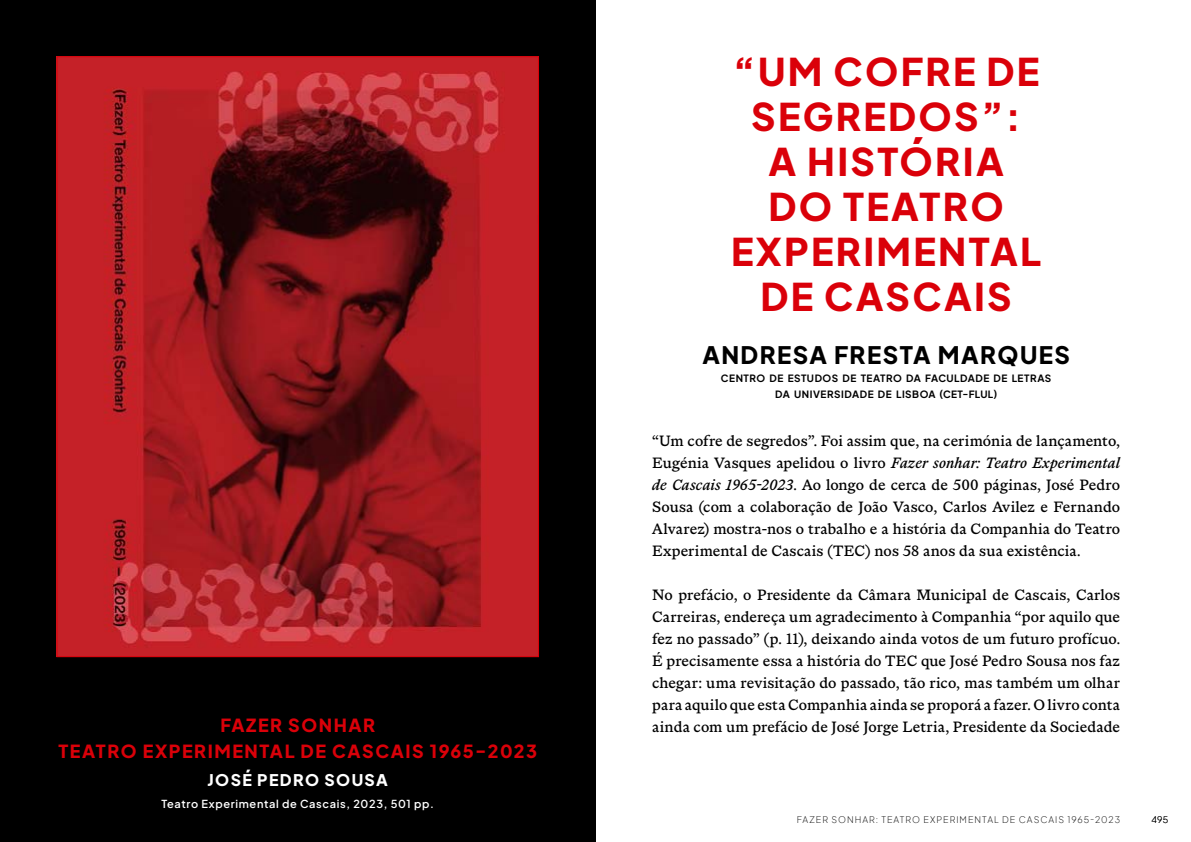
<style>
.page{position:relative;width:1191px;height:842px;background:#fff}
.page>*{position:absolute;margin:0;border:0;box-sizing:border-box;transform-origin:0 0}
.t1{font:38px/45px "Plus Jakarta Sans";letter-spacing:.06em;color:#da0009;text-align:center}
.t2{font:24px "Plus Jakarta Sans";letter-spacing:.06em;color:#000}
.t3{font:18px/26px "Plus Jakarta Sans";letter-spacing:.085em;color:#da0009;text-align:center}
.t4{font:16px/22px "ABC Marist";letter-spacing:.005em;color:#000;text-align:justify}
.t5{font:16px "Plus Jakarta Sans";letter-spacing:.085em;color:#fff}
.t6{font:11px "Plus Jakarta Sans";letter-spacing:.06em;color:#fff}
.t7{font:10px/16px "Plus Jakarta Sans";letter-spacing:.045em;color:#000;text-align:center}
.t8{font:200 9px "Plus Jakarta Sans";letter-spacing:.11em;color:#000}
.s1{font-style:italic}
</style>
<div class="page">
<div style="left:0;top:0;width:595px;height:842px;background:#000"></div>
<img style="left:59px;top:58px;width:478px;height:597px">
<p class="t3" style="left:59px;top:710px;width:480px">FAZER SONHAR<br>TEATRO EXPERIMENTAL DE CASCAIS 1965-2023</p>
<p class="t5" style="left:208px;top:767px;width:182px">JOSÉ PEDRO SOUSA</p>
<p class="t6" style="left:161px;top:795px;width:274px">Teatro Experimental de Cascais, 2023, 501 pp.</p>
<h1 class="t1" style="left:731px;top:45px;width:311px">“UM COFRE DE<br>SEGREDOS”:<br>A HISTÓRIA<br>DO TEATRO<br>EXPERIMENTAL<br>DE CASCAIS</h1>
<h2 class="t2" style="left:702px;top:335px;width:369px">ANDRESA FRESTA MARQUES</h2>
<p class="t7" style="left:721px;top:369px;width:332px">CENTRO DE ESTUDOS DE TEATRO DA FACULDADE DE LETRAS<br>DA UNIVERSIDADE DE LISBOA (CET-FLUL)</p>
<p class="t4" style="left:652px;top:430px;width:469px">“Um cofre de segredos”. Foi assim que, na cerimónia de lançamento, Eugénia Vasques apelidou o livro <span class="s1">Fazer sonhar: Teatro Experimental de Cascais 1965-2023</span>. Ao longo de cerca de 500 páginas, José Pedro Sousa (com a colaboração de João Vasco, Carlos Avilez e Fernando Alvarez) mostra-nos o trabalho e a história da Companhia do Teatro Experimental de Cascais (TEC) nos 58 anos da sua existência.</p>
<p class="t4" style="left:652px;top:584px;width:469px">No prefácio, o Presidente da Câmara Municipal de Cascais, Carlos Carreiras, endereça um agradecimento à Companhia “por aquilo que fez no passado” (p. 11), deixando ainda votos de um futuro profícuo.<br>É precisamente essa a história do TEC que José Pedro Sousa nos faz chegar: uma revisitação do passado, tão rico, mas também um olhar para aquilo que esta Companhia ainda se proporá a fazer. O livro conta ainda com um prefácio de José Jorge Letria, Presidente da Sociedade</p>
<p class="t8" style="left:796px;top:812px;width:325px">FAZER SONHAR: TEATRO EXPERIMENTAL DE CASCAIS 1965-2023</p>
<p class="t8" style="left:1151px;top:812px;width:18px">495</p>
</div>
